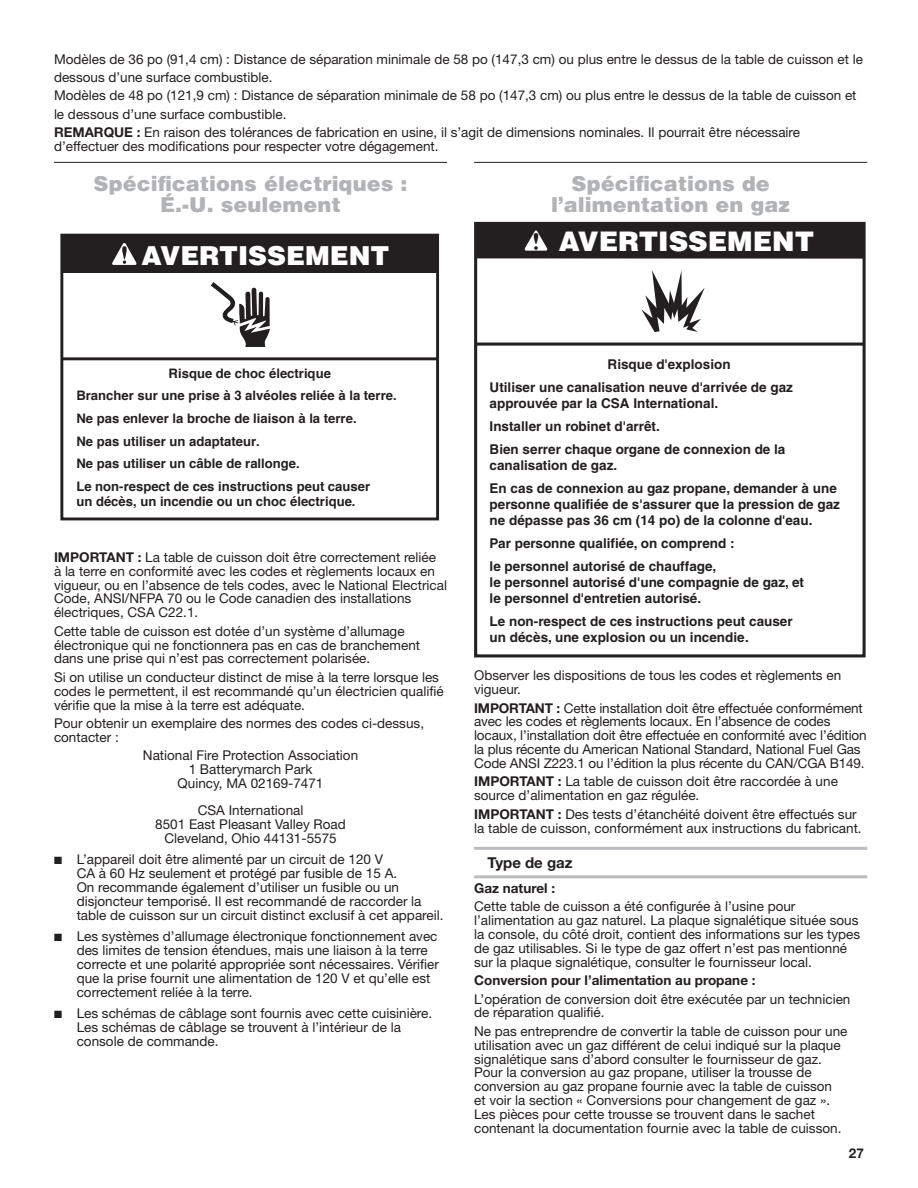
<style>
.page{position:relative;width:918px;height:1188px;background:#fff}
.page>*{position:absolute;margin:0;border:0;box-sizing:border-box;transform-origin:0 0}
.t1{font:900 27px "Helvetica";color:#fff}
.t2{font:900 26.25px "Helvetica";color:#fff}
.Heading_2{font:900 21px/21px "Helvetica";color:#b2b3b7;text-align:center}
.Heading_3_Rules{font:700 15px "Helvetica Neue LT Std";color:#231f20}
.Body{font:13.5px/13.8px "Helvetica Neue LT Std";color:#231f20}
.Bullet{font:13.5px/13.8px "Helvetica Neue LT Std";color:#231f20}
.t3{font:700 13.5px/23.2px "Helvetica";color:#231f20}
.Body_Centered{font:13.5px/13.8px "Helvetica Neue LT Std";color:#231f20;text-align:center}
.Body_Bold{font:700 13.5px "Helvetica Neue LT Std";color:#231f20}
.t4{font:700 13.05px/22.5px "Helvetica";color:#231f20}
.s1{font-weight:700}
</style>
<div class="page">
<hr style="left:54px;top:162px;width:393px;height:1px;background:#231f20">
<hr style="left:474px;top:162px;width:393px;height:1px;background:#231f20">
<hr style="left:474px;top:847px;width:393px;height:3px;background:#bcbdc0">
<hr style="left:474px;top:875px;width:393px;height:3px;background:#bcbdc0">
<hr style="left:62px;top:357px;width:376px;height:3px;background:#231f20">
<div style="left:62px;top:235px;width:376px;height:38px;background:#231f20"></div>
<svg style="left:112px;top:243px;width:25px;height:22px"></svg>
<div style="left:60px;top:234px;width:379px;height:286px;border:3px solid #231f20"></div>
<svg style="left:211px;top:282px;width:59px;height:65px"></svg>
<hr style="left:476px;top:343px;width:388px;height:3px;background:#231f20">
<div style="left:474px;top:222px;width:392px;height:435px;border:3px solid #231f20"></div>
<div style="left:476px;top:222px;width:388px;height:37px;background:#231f20"></div>
<svg style="left:524px;top:230px;width:24px;height:21px"></svg>
<svg style="left:641px;top:270px;width:64px;height:62px"></svg>
<p class="Body" style="left:54px;top:52px;width:811px">Modèles de 36 po (91,4 cm) : Distance de séparation minimale de 58 po (147,3 cm) ou plus entre le dessus de la table de cuisson et le</p>
<p class="Body" style="left:54px;top:70px;width:220px">dessous d’une surface combustible.</p>
<p class="Body" style="left:54px;top:89px;width:804px">Modèles de 48 po (121,9 cm) : Distance de séparation minimale de 58 po (147,3 cm) ou plus entre le dessus de la table de cuisson et</p>
<p class="Body" style="left:54px;top:107px;width:234px">le dessous d’une surface combustible.</p>
<p class="Body" style="left:54px;top:125px;width:748px"><span class="s1">REMARQUE :</span> En raison des tolérances de fabrication en usine, il s’agit de dimensions nominales. Il pourrait être nécessaire d’effectuer des modifications pour respecter votre dégagement.</p>
<h2 class="Heading_2" style="left:94px;top:173px;width:315px">Spécifications électriques :<br>É.‑U. seulement</h2>
<p class="t2" style="left:142px;top:238px;width:249px">AVERTISSEMENT</p>
<h2 class="Heading_2" style="left:551px;top:173px;width:241px">Spécifications de l’alimentation en gaz</h2>
<p class="t1" style="left:559px;top:223px;width:257px">AVERTISSEMENT</p>
<p class="t4" style="left:76px;top:362px;width:322px;text-indent:92px">Risque de choc électrique<br>Brancher sur une prise à 3 alvéoles reliée à la terre.<br>Ne pas enlever la broche de liaison à la terre.<br>Ne pas utiliser un adaptateur.<br>Ne pas utiliser un câble de rallonge.<br>Le non-respect de ces instructions peut causer</p>
<p class="t4" style="left:76px;top:490px;width:281px">un décès, un incendie ou un choc électrique.</p>
<p class="Body" style="left:54px;top:550px;width:395px"><span class="s1">IMPORTANT :</span> La table de cuisson doit être correctement reliée<br>à la terre en conformité avec les codes et règlements locaux en vigueur, ou en l’absence de tels codes, avec le National Electrical Code, ANSI/NFPA 70 ou le Code canadien des installations électriques, CSA C22.1.</p>
<p class="Body" style="left:54px;top:624px;width:368px">Cette table de cuisson est dotée d’un système d’allumage électronique qui ne fonctionnera pas en cas de branchement dans une prise qui n’est pas correctement polarisée.</p>
<p class="Body" style="left:54px;top:670px;width:391px">Si on utilise un conducteur distinct de mise à la terre lorsque les codes le permettent, il est recommandé qu’un électricien qualifié vérifie que la mise à la terre est adéquate.</p>
<p class="Body" style="left:54px;top:716px;width:372px">Pour obtenir un exemplaire des normes des codes ci-dessus, contacter :</p>
<p class="Body_Centered" style="left:143px;top:748px;width:217px">National Fire Protection Association<br>1 Batterymarch Park<br>Quincy, MA 02169-7471</p>
<p class="Body_Centered" style="left:155px;top:803px;width:192px">CSA International<br>8501 East Pleasant Valley Road<br>Cleveland, Ohio 44131-5575</p>
<p class="Bullet" style="left:77px;top:853px;width:368px;text-indent:-23px">■ L’appareil doit être alimenté par un circuit de 120 V<br>CA à 60 Hz seulement et protégé par fusible de 15 A.<br>On recommande également d’utiliser un fusible ou un disjoncteur temporisé. Il est recommandé de raccorder la table de cuisson sur un circuit distinct exclusif à cet appareil.</p>
<p class="Bullet" style="left:77px;top:929px;width:364px;text-indent:-23px">■ Les systèmes d’allumage électronique fonctionnement avec des limites de tension étendues, mais une liaison à la terre correcte et une polarité appropriée sont nécessaires. Vérifier que la prise fournit une alimentation de 120 V et qu’elle est correctement reliée à la terre.</p>
<p class="Bullet" style="left:77px;top:1006px;width:357px;text-indent:-23px">■ Les schémas de câblage sont fournis avec cette cuisinière.<br>Les schémas de câblage se trouvent à l’intérieur de la console de commande.</p>
<p class="t3" style="left:490px;top:352px;width:305px;text-indent:118px">Risque d'explosion<br>Utiliser une canalisation neuve d'arrivée de gaz</p>
<p class="t3" style="left:490px;top:391px;width:297px">approuvée par la CSA International.<br>Installer un robinet d'arrêt.<br>Bien serrer chaque organe de connexion de la</p>
<p class="t3" style="left:490px;top:453px;width:349px">canalisation de gaz.<br>En cas de connexion au gaz propane, demander à une</p>
<p class="t3" style="left:490px;top:496px;width:352px;line-height:15.8px">personne qualifiée de s'assurer que la pression de gaz ne dépasse pas 36 cm (14 po) de la colonne d'eau.</p>
<p class="t3" style="left:490px;top:531px;width:247px">Par personne qualifiée, on comprend : le personnel autorisé de chauffage,</p>
<p class="t3" style="left:490px;top:574px;width:316px;line-height:15.8px">le personnel autorisé d'une compagnie de gaz, et le personnel d'entretien autorisé.</p>
<p class="t3" style="left:490px;top:613px;width:305px;line-height:15.8px">Le non-respect de ces instructions peut causer un décès, une explosion ou un incendie.</p>
<p class="Body" style="left:474px;top:668px;width:369px">Observer les dispositions de tous les codes et règlements en vigueur.</p>
<p class="Body" style="left:474px;top:701px;width:394px"><span class="s1">IMPORTANT :</span> Cette installation doit être effectuée conformément avec les codes et règlements locaux. En l’absence de codes locaux, l’installation doit être effectuée en conformité avec l’édition la plus récente du American National Standard, National Fuel Gas Code ANSI Z223.1 ou l’édition la plus récente du CAN/CGA B149.</p>
<p class="Body" style="left:474px;top:775px;width:365px"><span class="s1">IMPORTANT :</span> La table de cuisson doit être raccordée à une source d’alimentation en gaz régulée.</p>
<p class="Body" style="left:474px;top:807px;width:389px"><span class="s1">IMPORTANT :</span> Des tests d’étanchéité doivent être effectués sur la table de cuisson, conformément aux instructions du fabricant.</p>
<h3 class="Heading_3_Rules" style="left:488px;top:853px;width:87px">Type de gaz</h3>
<p class="Body_Bold" style="left:474px;top:880px;width:83px">Gaz naturel :</p>
<p class="Body" style="left:474px;top:899px;width:388px">Cette table de cuisson a été configurée à l’usine pour l’alimentation au gaz naturel. La plaque signalétique située sous la console, du côté droit, contient des informations sur les types de gaz utilisables. Si le type de gaz offert n’est pas mentionné sur la plaque signalétique, consulter le fournisseur local.</p>
<p class="Body_Bold" style="left:474px;top:972px;width:283px">Conversion pour l’alimentation au propane :</p>
<p class="Body" style="left:474px;top:992px;width:378px">L’opération de conversion doit être exécutée par un technicien de réparation qualifié.</p>
<p class="Body" style="left:474px;top:1024px;width:375px">Ne pas entreprendre de convertir la table de cuisson pour une utilisation avec un gaz différent de celui indiqué sur la plaque signalétique sans d’abord consulter le fournisseur de gaz.<br>Pour la conversion au gaz propane, utiliser la trousse de conversion au gaz propane fournie avec la table de cuisson<br>et voir la section « Conversions pour changement de gaz ».<br>Les pièces pour cette trousse se trouvent dans le sachet contenant la documentation fournie avec la table de cuisson.</p>
<p class="Body_Bold" style="left:849px;top:1145px;width:17px">27</p>
</div>
